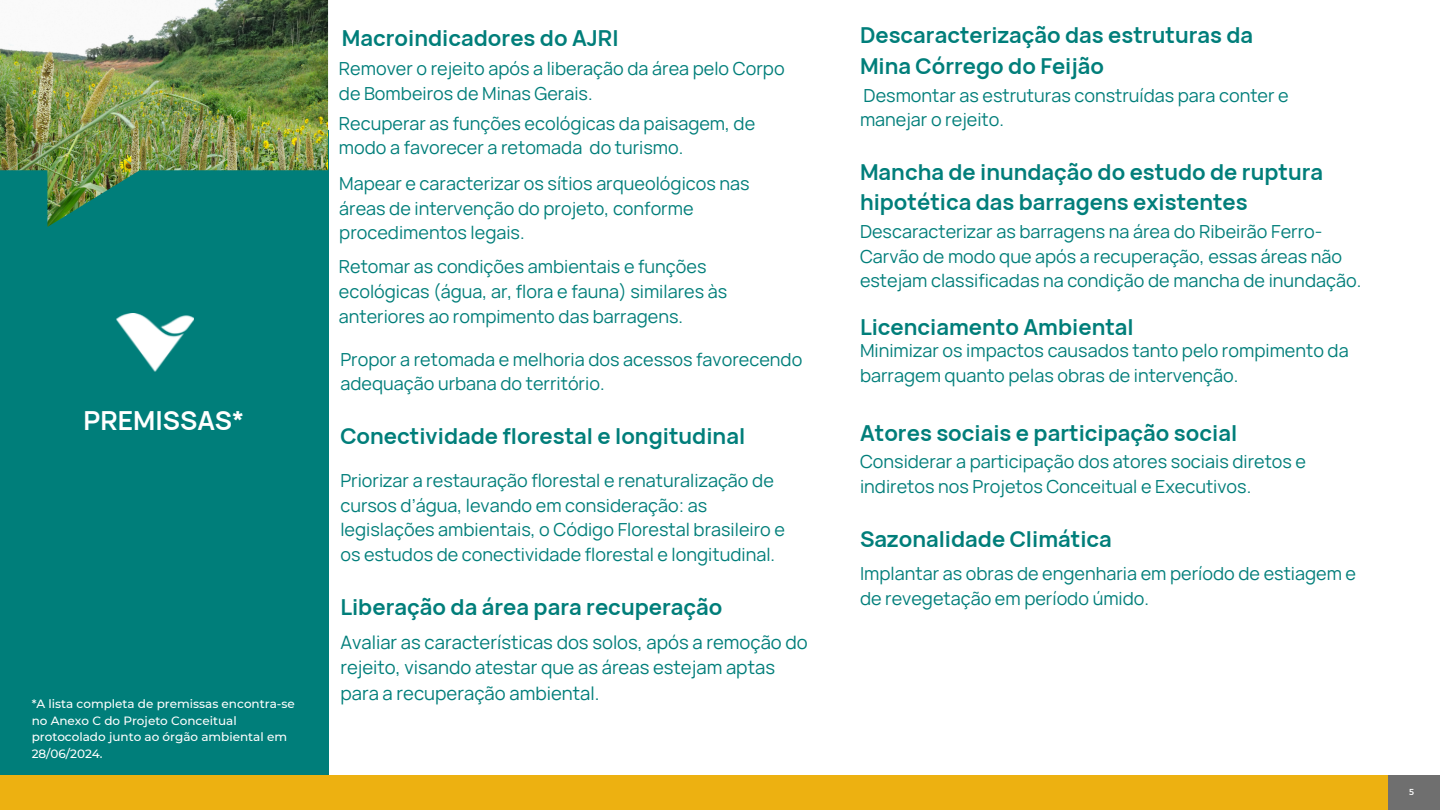
<style>
.page{position:relative;width:1440px;height:810px;background:#fff}
.page>*{position:absolute;margin:0;border:0;box-sizing:border-box;transform-origin:0 0}
.t1{font:700 26.3px "Vela Sans";color:#fff}
.t2{font:700 22px/30.8px "Vela Sans";color:#007e7a}
.t3{font:18.5px/25.5px "Vela Sans";color:#007e7a}
.t4{font:18px/24.8px "Vela Sans";color:#007e7a}
.t5{font:500 12px/16.5px "Montserrat";color:#fefefe}
.t6{font:8.7px "Montserrat";color:#fff}
</style>
<div class="page">
<div style="left:0;top:131px;width:328px;height:679px;background:#007e7a"></div>
<img style="left:0;top:0;width:328px;height:227px">
<div style="left:0;top:776px;width:1440px;height:34px;background:#edb111"></div>
<div style="left:1388px;top:776px;width:52px;height:34px;background:#6f6f6f"></div>
<img style="left:117px;top:314px;width:76px;height:58px">
<h2 class="t1" style="left:84px;top:402px;width:162px">PREMISSAS*</h2>
<p class="t5" style="left:32px;top:696px;width:265px">*A lista completa de premissas encontra-se no Anexo C do Projeto Conceitual protocolado junto ao órgão ambiental em<br>28/06/2024.</p>
<h2 class="t2" style="left:342px;top:23px;width:278px">Macroindicadores do AJRI</h2>
<h2 class="t2" style="left:860px;top:20px;width:395px">Descaracterização das estruturas da<br>Mina Córrego do Feijão</h2>
<h3 class="t4" style="left:339px;top:56px;width:447px">Remover o rejeito após a liberação da área pelo Corpo de Bombeiros de Minas Gerais.</h3>
<h3 class="t4" style="left:864px;top:82px;width:427px">Desmontar as estruturas construídas para conter e</h3>
<h3 class="t4" style="left:339px;top:110px;width:418px">Recuperar as funções ecológicas da paisagem, de</h3>
<h3 class="t4" style="left:860px;top:107px;width:145px">manejar o rejeito.</h3>
<h3 class="t4" style="left:339px;top:135px;width:346px">modo a favorecer a retomada do turismo.</h3>
<h3 class="t4" style="left:339px;top:171px;width:412px">Mapear e caracterizar os sítios arqueológicos nas áreas de intervenção do projeto, conforme procedimentos legais.</h3>
<h2 class="t4" style="left:339px;top:254px;width:390px">Retomar as condições ambientais e funções ecológicas (água, ar, flora e fauna) similares às anteriores ao rompimento das barragens.</h2>
<h2 class="t4" style="left:340px;top:346px;width:463px">Propor a retomada e melhoria dos acessos favorecendo adequação urbana do território.</h2>
<h3 class="t2" style="left:860px;top:156px;width:465px">Mancha de inundação do estudo de ruptura hipotética das barragens existentes</h3>
<p class="t4" style="left:860px;top:219px;width:503px">Descaracterizar as barragens na área do Ribeirão Ferro-<br>Carvão de modo que após a recuperação, essas áreas não estejam classificadas na condição de mancha de inundação.</p>
<h3 class="t2" style="left:860px;top:311px;width:275px">Licenciamento Ambiental</h3>
<h3 class="t4" style="left:860px;top:338px;width:490px">Minimizar os impactos causados tanto pelo rompimento da barragem quanto pelas obras de intervenção.</h3>
<h3 class="t2" style="left:340px;top:421px;width:406px">Conectividade florestal e longitudinal</h3>
<h2 class="t2" style="left:860px;top:417px;width:379px">Atores sociais e participação social</h2>
<h3 class="t4" style="left:340px;top:468px;width:446px">Priorizar a restauração florestal e renaturalização de cursos d’água, levando em consideração: as legislações ambientais, o Código Florestal brasileiro e os estudos de conectividade florestal e longitudinal.</h3>
<h3 class="t2" style="left:340px;top:591px;width:384px">Liberação da área para recuperação</h3>
<h3 class="t3" style="left:340px;top:629px;width:469px">Avaliar as características dos solos, após a remoção do rejeito, visando atestar que as áreas estejam aptas para a recuperação ambiental.</h3>
<h1 class="t4" style="left:860px;top:449px;width:448px">Considerar a participação dos atores sociais diretos e indiretos nos Projetos Conceitual e Executivos.</h1>
<h2 class="t2" style="left:860px;top:523px;width:253px">Sazonalidade Climática</h2>
<h3 class="t4" style="left:860px;top:561px;width:498px">Implantar as obras de engenharia em período de estiagem e de revegetação em período úmido.</h3>
<p class="t6" style="left:1409px;top:786px;width:6px">5</p>
</div>
